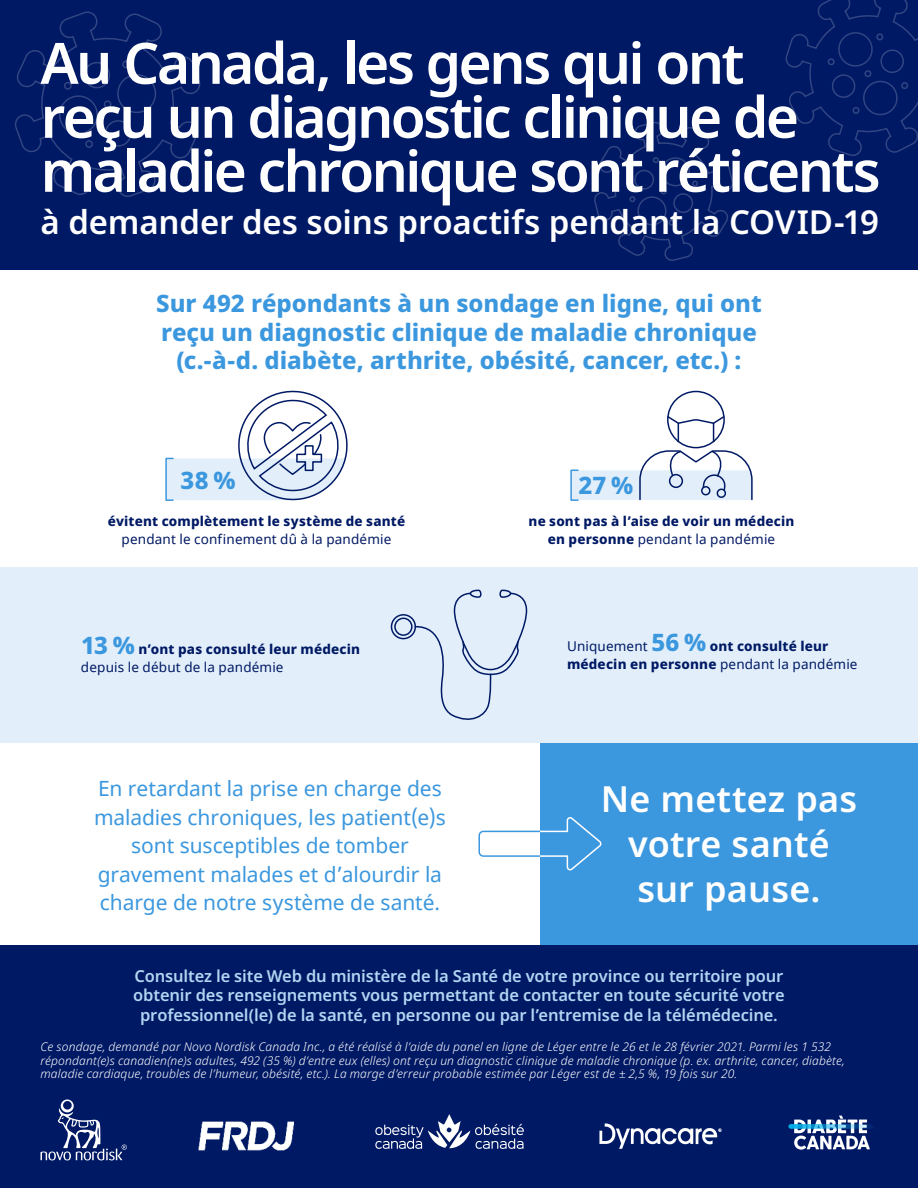
<style>
.page{position:relative;width:918px;height:1188px;background:#fff}
.page>*{position:absolute;margin:0;border:0;box-sizing:border-box;transform-origin:0 0}
.t1{font:600 57px/54px "Noto Sans";letter-spacing:-.05em;color:#fff}
.t2{font:600 36px/45px "Noto Sans";letter-spacing:.005em;color:#fff;text-align:center}
.t3{font:600 33px "Noto Sans";letter-spacing:-.005em;color:#fff}
.t4{font:800 24px/28.5px "Noto Sans";letter-spacing:-.005em;color:#3b97de;text-align:center}
.t5{font:21px/28.5px "Noto Sans";letter-spacing:-.005em;color:#3b97de;text-align:center}
.t6{font:600 16.5px/19.5px "Noto Sans";letter-spacing:-.01em;color:#b1d5f2;text-align:center}
.t7{font:800 13.5px/18px "Noto Sans";letter-spacing:.01em;color:#001965}
.t8{font:13.5px "Noto Sans";letter-spacing:.01em;color:#001965}
.t9{font:italic 300 12px/13.5px "Noto Sans";letter-spacing:.015em;color:#fff}
.s1{font-weight:400}
.s2{font-size:24px;color:#3b97de}
</style>
<div class="page">
<div style="left:540px;top:742px;width:378px;height:203px;background:#3b97de"></div>
<svg style="left:478px;top:817px;width:124px;height:54px"></svg>
<div style="left:0;top:567px;width:918px;height:175px;background:#e2effa"></div>
<div style="left:391px;top:614px;width:25px;height:25px;border:2px solid #001965;border-radius:50%"></div>
<div style="left:394px;top:618px;width:19px;height:18px;border:2px solid #001965;border-radius:50%"></div>
<svg style="left:414px;top:589px;width:113px;height:131px"></svg>
<div style="left:667px;top:391px;width:58px;height:57px;border:2px solid #001965;border-radius:50%"></div>
<svg style="left:667px;top:415px;width:58px;height:28px"></svg>
<svg style="left:571px;top:450px;width:182px;height:51px"></svg>
<svg style="left:166px;top:390px;width:182px;height:111px"></svg>
<div style="left:0;top:945px;width:918px;height:243px;background:#001965"></div>
<svg style="left:788px;top:1116px;width:84px;height:34px"></svg>
<img style="left:600px;top:1124px;width:121px;height:24px">
<svg style="left:375px;top:1114px;width:149px;height:35px"></svg>
<img style="left:199px;top:1122px;width:94px;height:28px">
<svg style="left:41px;top:1099px;width:86px;height:61px"></svg>
<div style="left:0;top:0;width:918px;height:270px;background:#001965"></div>
<svg style="left:785px;top:0;width:133px;height:156px"></svg>
<svg style="left:594px;top:122px;width:139px;height:139px"></svg>
<svg style="left:15px;top:11px;width:186px;height:186px"></svg>
<h1 class="t1" style="left:40px;top:37px;width:842px">Au Canada, les gens qui ont<br>reçu un diagnostic clinique de maladie chronique sont réticents</h1>
<h3 class="t3" style="left:40px;top:199px;width:840px">à demander des soins proactifs pendant la COVID-19</h3>
<h3 class="t4" style="left:156px;top:290px;width:607px">Sur 492 répondants à un sondage en ligne, qui ont reçu un diagnostic clinique de maladie chronique (c.-à-d. diabète, arthrite, obésité, cancer, etc.) :</h3>
<h3 class="t4" style="left:180px;top:466px;width:57px">38%</h3>
<h3 class="t4" style="left:578px;top:471px;width:56px">27%</h3>
<p class="t7" style="left:108px;top:512px;width:299px">évitent complètement le système de santé</p>
<p class="t8" style="left:122px;top:529px;width:271px">pendant le confinement dû à la pandémie</p>
<p class="t7" style="left:529px;top:512px;width:267px;text-align:center">ne sont pas à l’aise de voir un médecin en personne <span class="s1">pendant la pandémie</span></p>
<p class="t7" style="left:81px;top:640px;width:281px"><span class="s2">13 %</span> n’ont pas consulté leur médecin <span class="s1">depuis le début de la pandémie</span></p>
<p class="t7" style="left:567px;top:637px;width:292px"><span class="s1">Uniquement</span> <span class="s2">56 %</span> ont consulté leur médecin en personne <span class="s1">pendant la pandémie</span></p>
<h3 class="t5" style="left:94px;top:775px;width:353px">En retardant la prise en charge des maladies chroniques, les patient(e)s sont susceptibles de tomber gravement malades et d’alourdir la charge de notre système de santé.</h3>
<h2 class="t2" style="left:601px;top:777px;width:258px">Ne mettez pas votre santé sur pause.</h2>
<p class="t6" style="left:133px;top:967px;width:653px">Consultez le site Web du ministère de la Santé de votre province ou territoire pour obtenir des renseignements vous permettant de contacter en toute sécurité votre professionnel(le) de la santé, en personne ou par l’entremise de la télémédecine.</p>
<p class="t9" style="left:40px;top:1040px;width:806px">Ce sondage, demandé par Novo Nordisk Canada Inc., a été réalisé à l’aide du panel en ligne de Léger entre le 26 et le 28 février 2021. Parmi les 1 532 répondant(e)s canadien(ne)s adultes, 492 (35 %) d’entre eux (elles) ont reçu un diagnostic clinique de maladie chronique (p. ex. arthrite, cancer, diabète, maladie cardiaque, troubles de l’humeur, obésité, etc.). La marge d’erreur probable estimée par Léger est de ± 2,5 %, 19 fois sur 20.</p>
</div>
